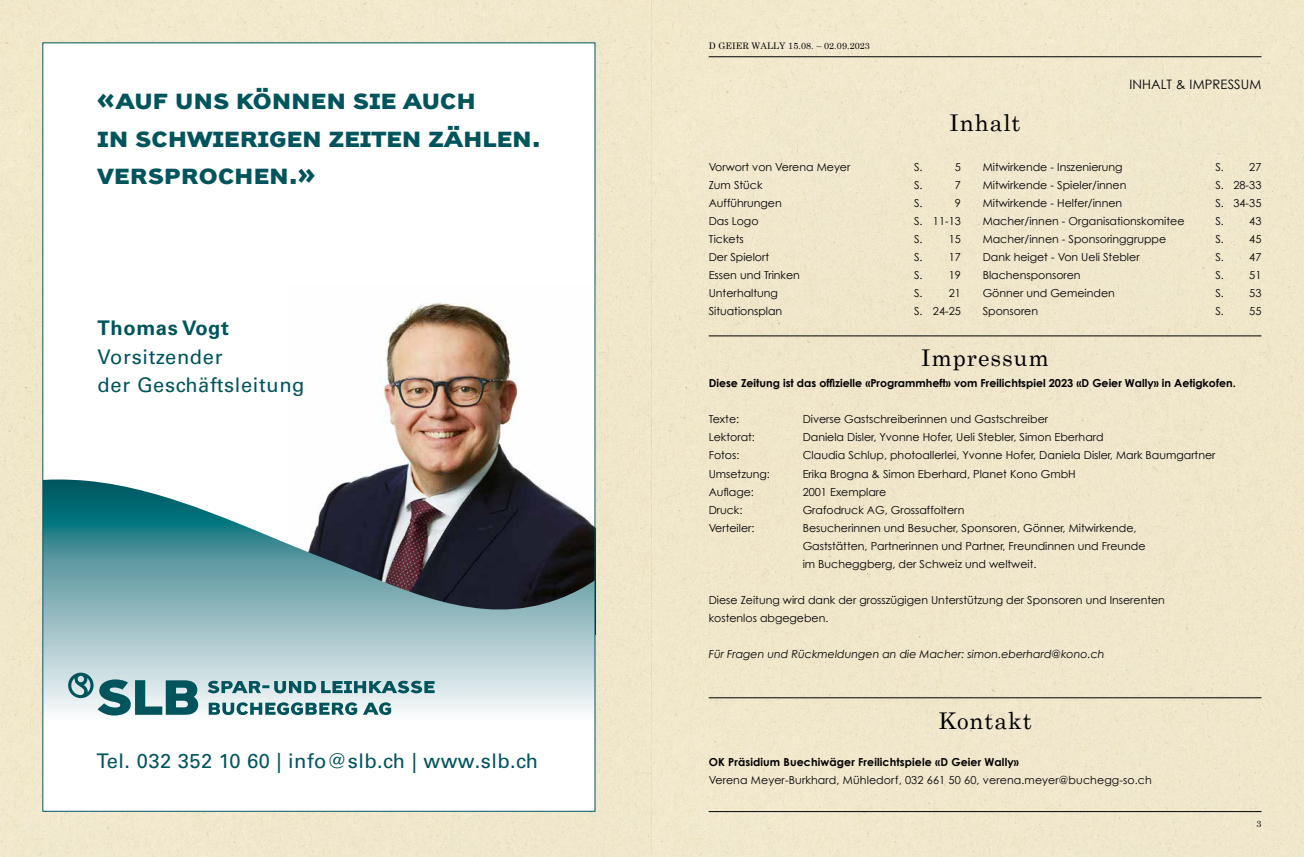
<style>
.page{position:relative;width:1304px;height:857px;background:#fff}
.page>*{position:absolute;margin:0;border:0;box-sizing:border-box;transform-origin:0 0}
.t1{font:800 29.4px/37.5px "Amb Newut Plain";letter-spacing:.01em;color:#00545c}
.t2{font:23px "Century Schoolbook";letter-spacing:.04em;color:#000}
.t3{font:20.1px/28.5px "Univers";letter-spacing:.03em;color:#00545c}
.t4{font:700 20.1px "Univers";letter-spacing:.03em;color:#00545c}
.t5{font:13px "Century Gothic";letter-spacing:.01em;color:#000}
.t6{font:11px/18px "Century Gothic";color:#000}
.t7{font:700 11px "Century Gothic";color:#000}
.t8{font:italic 11px "Century Gothic";color:#000}
.t9{font:9px "Century Schoolbook";letter-spacing:.01em;color:#000}
</style>
<div class="page">
<div style="left:652px;top:0;width:652px;height:856px;background:#f0e7cb"></div>
<hr style="left:709px;top:56px;width:552px;height:1px;background:#000">
<hr style="left:709px;top:335px;width:552px;height:1px;background:#000">
<hr style="left:709px;top:697px;width:552px;height:1px;background:#000">
<hr style="left:709px;top:810px;width:552px;height:1px;background:#000">
<div style="left:0;top:0;width:652px;height:856px;background:#f0e8cb"></div>
<div style="left:43px;top:43px;width:552px;height:767px;background:#fff"></div>
<img style="left:357px;top:302px;width:173px;height:177px">
<svg style="left:45px;top:479px;width:548px;height:237px;background:#819ca3"></svg>
<svg style="left:209px;top:702px;width:182px;height:12px;background:#6b9ca1"></svg>
<svg style="left:208px;top:680px;width:227px;height:13px;background:#6b9ca2"></svg>
<svg style="left:68px;top:672px;width:130px;height:43px;background:#7da8ad"></svg>
<h1 class="t1" style="left:98px;top:81px;width:444px">«AUF UNS KÖNNEN SIE AUCH<br>IN SCHWIERIGEN ZEITEN ZÄHLEN.<br>VERSPROCHEN.»</h1>
<h3 class="t4" style="left:98px;top:316px;width:133px">Thomas Vogt</h3>
<h3 class="t3" style="left:98px;top:342px;width:208px">Vorsitzender<br>der Geschäftsleitung</h3>
<h3 class="t3" style="left:96px;top:746px;width:443px">Tel. 032 352 10 60 | info@slb.ch | www.slb.ch</h3>
<p class="t9" style="left:709px;top:40px;width:163px">D GEIER WALLY 15.08. – 02.09.2023</p>
<h2 class="t2" style="left:950px;top:108px;width:73px">Inhalt</h2>
<p class="t5" style="left:1129px;top:76px;width:134px">INHALT &amp; IMPRESSUM</p>
<p class="t6" style="left:709px;top:158px;width:143px">Vorwort von Verena Meyer<br>Zum Stück<br>Aufführungen<br>Das Logo<br>Tickets<br>Der Spielort<br>Essen und Trinken<br>Unterhaltung<br>Situationsplan</p>
<p class="t6" style="left:983px;top:158px;width:203px">Mitwirkende - Inszenierung<br>Mitwirkende - Spieler/innen<br>Mitwirkende - Helfer/innen<br>Macher/innen - Organisationskomitee<br>Macher/innen - Sponsoringgruppe<br>Dank heiget - Von Ueli Stebler<br>Blachensponsoren<br>Gönner und Gemeinden<br>Sponsoren</p>
<p class="t6" style="left:933px;top:158px;width:30px;text-align:right">5<br>7<br>9<br>11-13<br>15<br>17<br>19<br>21<br>24-25</p>
<p class="t6" style="left:1233px;top:158px;width:30px;text-align:right">27<br>28-33<br>34-35<br>43<br>45<br>47<br>51<br>53<br>55</p>
<p class="t6" style="left:914px;top:158px;width:10px;text-align:justify">S.<br>S.<br>S.<br>S.<br>S.<br>S.<br>S.<br>S.<br>S.</p>
<p class="t6" style="left:1215px;top:158px;width:10px;text-align:justify">S.<br>S.<br>S.<br>S.<br>S.<br>S.<br>S.<br>S.<br>S.</p>
<h2 class="t2" style="left:921px;top:343px;width:129px">Impressum</h2>
<p class="t7" style="left:709px;top:376px;width:529px">Diese Zeitung ist das offizielle «Programmheft» vom Freilichtspiel 2023 «D Geier Wally» in Aetigkofen.</p>
<p class="t6" style="left:709px;top:410px;width:32px">Texte:</p>
<p class="t6" style="left:803px;top:410px;width:247px">Diverse Gastschreiberinnen und Gastschreiber</p>
<p class="t6" style="left:709px;top:428px;width:48px">Lektorat:</p>
<p class="t6" style="left:803px;top:428px;width:302px">Daniela Disler, Yvonne Hofer, Ueli Stebler, Simon Eberhard</p>
<p class="t6" style="left:709px;top:446px;width:32px">Fotos:</p>
<p class="t6" style="left:803px;top:446px;width:414px">Claudia Schlup, photoallerlei, Yvonne Hofer, Daniela Disler, Mark Baumgartner</p>
<p class="t6" style="left:709px;top:464px;width:63px">Umsetzung:</p>
<p class="t6" style="left:803px;top:464px;width:274px">Erika Brogna &amp; Simon Eberhard, Planet Kono GmbH</p>
<p class="t6" style="left:709px;top:482px;width:47px">Auflage:</p>
<p class="t6" style="left:803px;top:482px;width:85px">2001 Exemplare</p>
<p class="t6" style="left:709px;top:500px;width:35px">Druck:</p>
<p class="t6" style="left:803px;top:500px;width:163px">Grafodruck AG, Grossaffoltern</p>
<p class="t6" style="left:709px;top:518px;width:47px">Verteiler:</p>
<p class="t6" style="left:803px;top:518px;width:344px">Besucherinnen und Besucher, Sponsoren, Gönner, Mitwirkende,<br>Gaststätten, Partnerinnen und Partner, Freundinnen und Freunde im Bucheggberg, der Schweiz und weltweit.</p>
<p class="t6" style="left:709px;top:590px;width:458px">Diese Zeitung wird dank der grosszügigen Unterstützung der Sponsoren und Inserenten kostenlos abgegeben.</p>
<p class="t8" style="left:709px;top:646px;width:397px">Für Fragen und Rückmeldungen an die Macher: simon.eberhard@kono.ch</p>
<h2 class="t2" style="left:938px;top:705px;width:95px">Kontakt</h2>
<p class="t7" style="left:709px;top:754px;width:312px">OK Präsidium Buechiwäger Freilichtspiele «D Geier Wally»</p>
<p class="t6" style="left:709px;top:770px;width:445px">Verena Meyer-Burkhard, Mühledorf, 032 661 50 60, verena.meyer@buchegg-so.ch</p>
<p class="t9" style="left:1256px;top:817px;width:7px">3</p>
</div>
